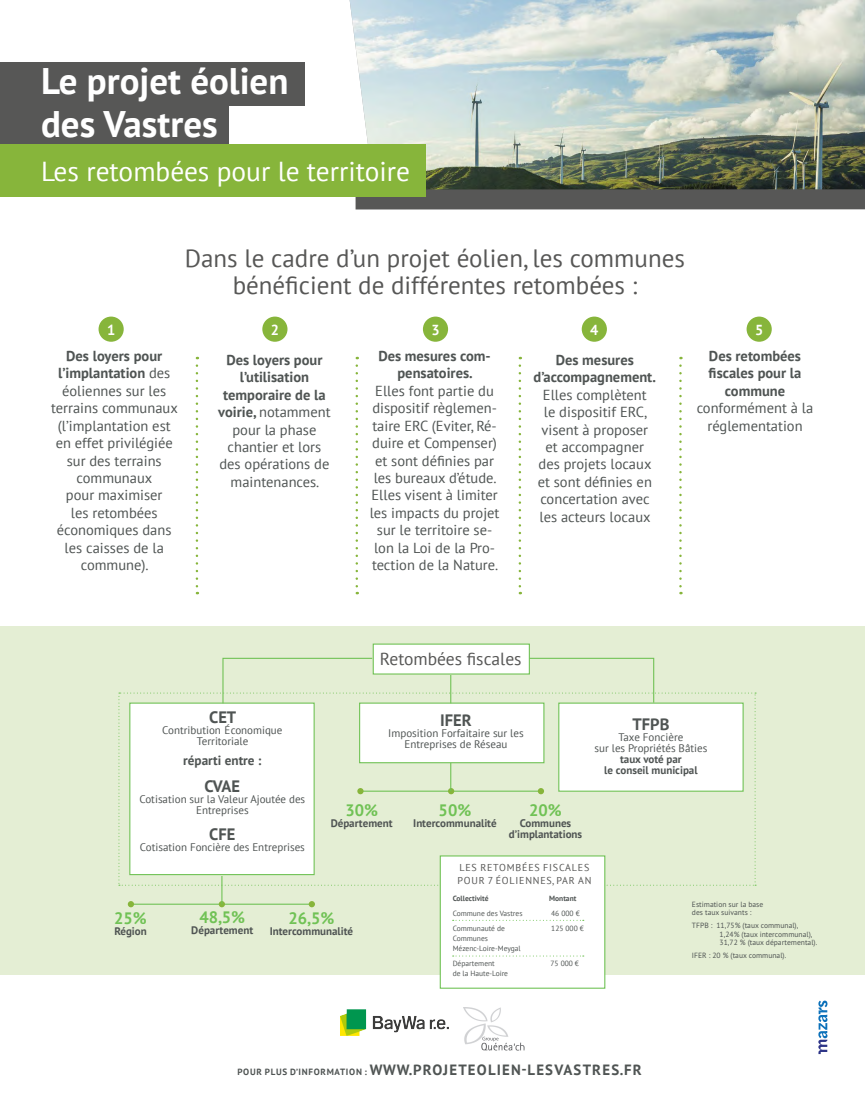
<style>
.page{position:relative;width:865px;height:1099px;background:#fff}
.page>*{position:absolute;margin:0;border:0;box-sizing:border-box;transform-origin:0 0}
.t1{font:700 36.9px/43.2px "PT Sans";color:#fff}
.t2{font:27.4px "PT Sans";color:#fff}
.t3{font:25px/27.5px "PT Sans";color:#575756;text-align:center}
.t4{font:17.5px "PT Sans";color:#575756}
.t5{font:700 16.5px "PT Sans";color:#70c255}
.t6{font:700 16.5px "PT Sans";color:#4f5453}
.t7{font:700 14.85px "PT Sans";letter-spacing:.08em;color:#4f5453}
.t8{font:14.5px/17.4px "PT Sans";color:#4f5453;text-align:center}
.t9{font:700 14.5px/17.4px "PT Sans";color:#4f5453;text-align:center}
.t10{font:700 14.5px "PT Sans";color:#fffefe}
.t11{font:700 13.2px "PT Sans";color:#4f5453}
.t12{font:11px/11px "PT Sans";color:#4f5453;text-align:center}
.t13{font:700 11px/11px "PT Sans";color:#4f5453;text-align:center}
.t14{font:10px/12.5px "PT Sans";letter-spacing:.08em;color:#575756}
.t15{font:7.58px/8.8px "PT Sans Pro";color:#4f5453}
.t16{font:7.5px/14.9px "PT Sans";color:#4f5453}
.t17{font:700 7.5px "PT Sans";color:#4f5453}
.s1{font-weight:700}
.s2{font-size:9.05px}
</style>
<div class="page">
<div style="left:0;top:626px;width:865px;height:348px;background:#e4eed4"></div>
<div style="left:373px;top:643px;width:157px;height:31px;background:#fff;border:1px solid #70c255"></div>
<img style="left:349px;top:0;width:516px;height:179px">
<img style="left:340px;top:1009px;width:108px;height:26px">
<img style="left:464px;top:1007px;width:60px;height:44px">
<svg style="left:818px;top:1000px;width:9px;height:54px"></svg>
<svg style="left:335px;top:179px;width:530px;height:31px;background:#555850"></svg>
<div style="left:0;top:62px;width:305px;height:44px;background:#575756"></div>
<div style="left:0;top:100px;width:229px;height:44px;background:#575756"></div>
<div style="left:0;top:144px;width:425px;height:52px;background:#87b53b"></div>
<div style="left:99px;top:316px;width:25px;height:26px;background:#87b53b;border-radius:50%"></div>
<div style="left:262px;top:316px;width:25px;height:26px;background:#87b53b;border-radius:50%"></div>
<div style="left:423px;top:316px;width:25px;height:26px;background:#87b53b;border-radius:50%"></div>
<div style="left:581px;top:316px;width:26px;height:26px;background:#87b53b;border-radius:50%"></div>
<div style="left:746px;top:316px;width:25px;height:26px;background:#87b53b;border-radius:50%"></div>
<svg style="left:196px;top:365px;width:2px;height:229px"></svg>
<svg style="left:355px;top:365px;width:3px;height:229px"></svg>
<svg style="left:518px;top:365px;width:3px;height:229px"></svg>
<svg style="left:679px;top:365px;width:2px;height:229px"></svg>
<svg style="left:118px;top:657px;width:638px;height:250px"></svg>
<div style="left:440px;top:855px;width:165px;height:133px;background:#fff;border:1px solid #70c255"></div>
<svg style="left:452px;top:919px;width:132px;height:1px"></svg>
<svg style="left:452px;top:955px;width:132px;height:1px"></svg>
<h1 class="t1" style="left:41px;top:58px;width:249px">Le projet éolien des Vastres</h1>
<h2 class="t2" style="left:41px;top:154px;width:370px">Les retombées pour le territoire</h2>
<h3 class="t3" style="left:185px;top:243px;width:501px">Dans le cadre d’un projet éolien, les communes bénéficient de différentes retombées :</h3>
<p class="t10" style="left:107px;top:320px;width:10px">1</p>
<p class="t10" style="left:271px;top:320px;width:10px">2</p>
<p class="t10" style="left:431px;top:320px;width:10px">3</p>
<p class="t10" style="left:590px;top:320px;width:10px">4</p>
<p class="t10" style="left:755px;top:320px;width:10px">5</p>
<p class="t8" style="left:51px;top:347px;width:128px"><span class="s1">Des loyers pour l’implantation</span> des éoliennes sur les terrains communaux (l’implantation est en effet privilégiée sur des terrains communaux<br>pour maximiser<br>les retombées économiques dans les caisses de la commune).</p>
<p class="t8" style="left:218px;top:351px;width:114px"><span class="s1">Des loyers pour l’utilisation temporaire de la voirie,</span> notamment pour la phase chantier et lors des opérations de maintenances.</p>
<p class="t9" style="left:378px;top:347px;width:114px">Des mesures com&shy;pensatoires.</p>
<p class="t8" style="left:370px;top:382px;width:131px">Elles font partie du dispositif règlemen&shy;taire ERC (Eviter, Ré&shy;duire et Compenser) et sont définies par les bureaux d’étude.<br>Elles visent à limiter les impacts du projet sur le territoire se&shy;lon la Loi de la Pro&shy;tection de la Nature.</p>
<p class="t9" style="left:533px;top:351px;width:124px">Des mesures d’accompagnement.</p>
<p class="t8" style="left:537px;top:385px;width:116px">Elles complètent le dispositif ERC, visent à proposer et accompagner des projets locaux et sont définies en concertation avec les acteurs locaux</p>
<p class="t4" style="left:380px;top:647px;width:143px">Retombées fiscales</p>
<p class="t9" style="left:708px;top:347px;width:94px">Des retombées fiscales pour la commune</p>
<p class="t8" style="left:696px;top:399px;width:118px">conformément à la réglementation</p>
<p class="t6" style="left:209px;top:705px;width:29px">CET</p>
<p class="t12" style="left:162px;top:724px;width:122px">Contribution Économique<br>Territoriale</p>
<p class="t11" style="left:183px;top:751px;width:80px">réparti entre :</p>
<p class="t6" style="left:205px;top:774px;width:37px">CVAE</p>
<p class="t12" style="left:139px;top:793px;width:167px">Cotisation sur la Valeur Ajoutée des<br>Entreprises</p>
<p class="t6" style="left:209px;top:823px;width:28px">CFE</p>
<p class="t12" style="left:140px;top:841px;width:166px">Cotisation Foncière des Entreprises</p>
<p class="t6" style="left:440px;top:709px;width:33px">IFER</p>
<p class="t12" style="left:388px;top:727px;width:137px">Imposition Forfaitaire sur les<br>Entreprises de Réseau</p>
<p class="t5" style="left:345px;top:799px;width:34px">30%</p>
<p class="t13" style="left:331px;top:817px;width:63px">Département</p>
<p class="t5" style="left:438px;top:799px;width:34px">50%</p>
<p class="t13" style="left:413px;top:817px;width:85px">Intercommunalité</p>
<p class="t5" style="left:529px;top:799px;width:34px">20%</p>
<p class="t13" style="left:509px;top:817px;width:75px">Communes d’implantations</p>
<p class="t6" style="left:632px;top:712px;width:38px">TFPB</p>
<p class="t12" style="left:594px;top:731px;width:114px">Taxe Foncière<br>sur les Propriétés Bâties</p>
<p class="t13" style="left:604px;top:753px;width:95px">taux voté par<br>le conseil municipal</p>
<p class="t5" style="left:114px;top:906px;width:34px">25%</p>
<p class="t13" style="left:114px;top:925px;width:34px">Région</p>
<p class="t5" style="left:199px;top:906px;width:47px">48,5%</p>
<p class="t13" style="left:191px;top:924px;width:63px">Département</p>
<p class="t5" style="left:288px;top:906px;width:47px">26,5%</p>
<p class="t13" style="left:270px;top:925px;width:85px">Intercommunalité</p>
<p class="t14" style="left:457px;top:861px;width:135px">LES RETOMBÉES FISCALES<br>POUR 7 ÉOLIENNES, PAR AN</p>
<p class="t17" style="left:452px;top:893px;width:37px">Collectivité</p>
<p class="t16" style="left:452px;top:905px;width:71px">Commune des Vastres<br>Communauté de</p>
<p class="t16" style="left:452px;top:932px;width:69px;line-height:10.2px">Communes<br>Mézenc-Loire-Meygal</p>
<p class="t16" style="left:452px;top:958px;width:57px;line-height:10.2px">Département<br>de la Haute-Loire</p>
<p class="t17" style="left:549px;top:893px;width:29px">Montant</p>
<p class="t16" style="left:551px;top:905px;width:34px">46 000 €<br>125 000 €</p>
<p class="t16" style="left:550px;top:955px;width:30px">75 000 €</p>
<p class="t7" style="left:237px;top:1059px;width:406px"><span class="s2">POUR PLUS D’INFORMATION :</span> WWW.PROJETEOLIEN-LESVASTRES.FR</p>
<p class="t15" style="left:692px;top:899px;width:73px">Estimation sur la base des taux suivants :</p>
<p class="t15" style="left:719px;top:920px;width:99px;text-indent:-28px">TFPB : 11,75% (taux communal),<br>1,24% (taux intercommunal),<br>31,72 % (taux départemental).</p>
<p class="t15" style="left:692px;top:950px;width:96px">IFER : 20 % (taux communal).</p>
</div>
